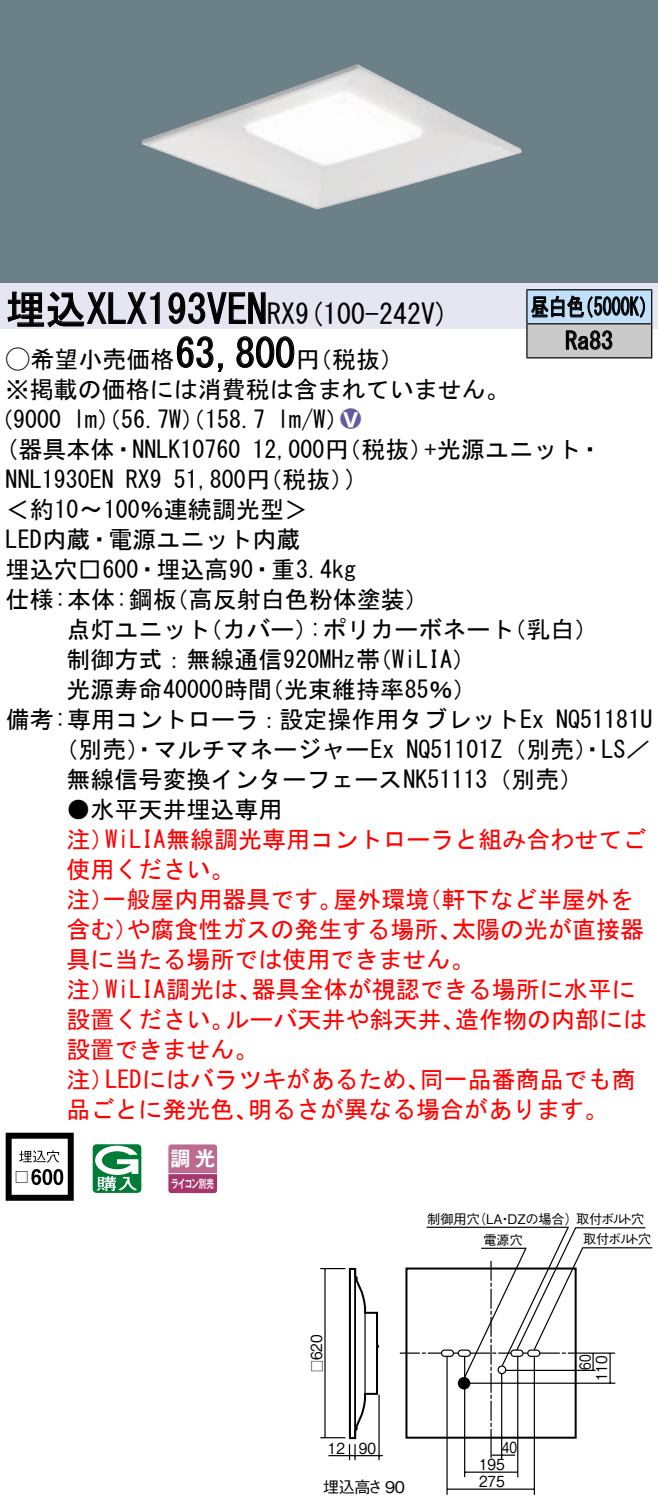
<style>
.page{position:relative;width:658px;height:1507px;background:#fff}
.page>*{position:absolute;margin:0;border:0;box-sizing:border-box;transform-origin:0 0}
.t1{font:40px "MS Gothic";color:#000}
.t2{font:28px "MS Gothic";color:#000}
.t3{font:24px/30px "MS Gothic";color:#000}
.t4{font:24px/30px "MS Gothic";color:#f00}
.t5{font:24px/34px "MS Gothic";color:#000;scale:.75 1}
.t6{font:24px "Ford Classification 1";color:#635aa0}
.t7{font:20px "Gothic MB101 Pro De Bold 90 pv RKSJ H";color:#fff}
.t8{font:16px "Gothic BBB Pro Medium 90 pv RKSJ H";letter-spacing:-.02em;color:#000}
.t9{font:15.2px "Gothic BBB Pro Medium 90 pv RKSJ H";color:#000;scale:.9 1}
.t10{font:15.2px "Gothic BBB Pro Medium 90 pv RKSJ H";color:#000;scale:.8 1}
.t11{font:13.2px "Gothic BBB Pro Medium 90 pv RKSJ H";letter-spacing:-.02em;color:#000}
.t12{font:13.2px "Gothic BBB Pro Medium 90 pv RKSJ H";letter-spacing:-.02em;color:#000;scale:.9 1}
.t13{font:11.6px "Gothic MB101 Pro De Bold 90 pv RKSJ H";letter-spacing:-.05em;color:#fff;scale:.65 1}
.s1{font-size:28px}
.s2{font-family:"Ford Classification 1"}
.s3{color:#fff}
</style>
<div class="page">
<div style="left:0;top:0;width:658px;height:283px;background:#6c8087"></div>
<img style="left:142px;top:64px;width:379px;height:146px">
<div style="left:0;top:283px;width:658px;height:46px;background:#e6e5f2"></div>
<svg style="left:7px;top:291px;width:153px;height:37px"></svg>
<svg style="left:168px;top:292px;width:98px;height:32px"></svg>
<svg style="left:176px;top:336px;width:47px;height:37px"></svg>
<svg style="left:236px;top:336px;width:59px;height:32px"></svg>
<svg style="left:6px;top:1132px;width:68px;height:69px"></svg>
<svg style="left:42px;top:1169px;width:10px;height:16px"></svg>
<svg style="left:53px;top:1169px;width:10px;height:16px"></svg>
<svg style="left:93px;top:1144px;width:48px;height:49px"></svg>
<svg style="left:168px;top:1144px;width:49px;height:49px;background:#b55984"></svg>
<hr style="left:168px;top:1173px;width:49px;height:1px;background:#fff">
<div style="left:527px;top:290px;width:124px;height:34px;background:#c1e1fa"></div>
<div style="left:527px;top:324px;width:124px;height:34px;background:#cacaca"></div>
<hr style="left:526px;top:289px;width:126px;height:1px;background:#000">
<hr style="left:526px;top:290px;width:1px;height:33px;background:#000">
<hr style="left:651px;top:290px;width:1px;height:33px;background:#000">
<hr style="left:526px;top:323px;width:126px;height:1px;background:#000">
<hr style="left:526px;top:324px;width:1px;height:33px;background:#000">
<hr style="left:651px;top:324px;width:1px;height:33px;background:#000">
<hr style="left:526px;top:357px;width:126px;height:1px;background:#000">
<svg style="left:531px;top:295px;width:114px;height:23px"></svg>
<svg style="left:565px;top:330px;width:47px;height:20px"></svg>
<hr style="left:328px;top:1455px;width:55px;height:1px;background:#000">
<hr style="left:446px;top:1356px;width:1px;height:138px;background:#000">
<hr style="left:464px;top:1356px;width:1px;height:121px;background:#000">
<hr style="left:501px;top:1373px;width:1px;height:87px;background:#000">
<hr style="left:533px;top:1356px;width:2px;height:138px;background:#000">
<hr style="left:517px;top:1356px;width:1px;height:121px;background:#000">
<hr style="left:464px;top:1471px;width:53px;height:2px;background:#000">
<hr style="left:447px;top:1488px;width:87px;height:2px;background:#000">
<svg style="left:400px;top:1226px;width:252px;height:231px"></svg>
<div style="left:405px;top:1267px;width:171px;height:171px;border:2px solid #000"></div>
<svg style="left:320px;top:1267px;width:60px;height:193px"></svg>
<div style="left:458px;top:1377px;width:12px;height:12px;background:#000;border-radius:50%"></div>
<div style="left:457px;top:1349px;width:14px;height:8px;border:1px solid #000;border-radius:3px"></div>
<div style="left:441px;top:1349px;width:13px;height:8px;border:1px solid #000;border-radius:3px"></div>
<div style="left:510px;top:1349px;width:13px;height:8px;border:1px solid #000;border-radius:3px"></div>
<div style="left:527px;top:1349px;width:13px;height:8px;border:1px solid #000;border-radius:3px"></div>
<h1 class="t1" style="left:6px;top:289px;width:291px">埋込XLX193VEN<span class="s1">RX</span></h1>
<p class="t2" style="left:295px;top:299px;width:155px">(9 100-242 (V</p>
<h1 class="t1" style="left:175px;top:333px;width:121px">63,800</h1>
<p class="t3" style="left:6px;top:344px;width:505px"><span class="s2">A</span>希望小売価格<br>※掲載の価格には消費税は含まれていません。</p>
<p class="t6" style="left:340px;top:406px;width:22px">2<span class="s3">8</span></p>
<p class="t3" style="left:296px;top:344px;width:109px">（円税抜(</p>
<p class="t3" style="left:277px;top:404px;width:73px">l m (W/</p>
<p class="t3" style="left:-11px;top:404px;width:74px">（9000</p>
<p class="t3" style="left:73px;top:404px;width:193px">lm）（56.7 ）（W 158.7</p>
<p class="t5" style="left:565px;top:290px;width:65px;text-indent:-34px">昼白色<br>Ra83</p>
<p class="t5" style="left:575px;top:290px;width:109px">（5000 (K</p>
<p class="t3" style="left:6px;top:434px;width:236px">(器具本体・NNLK10760</p>
<p class="t3" style="left:252px;top:434px;width:182px">12,000 （円税抜）</p>
<p class="t3" style="left:424px;top:434px;width:179px">+光源ユニット・</p>
<p class="t3" style="left:174px;top:464px;width:182px">51,800 （円税抜(</p>
<p class="t3" style="left:345px;top:464px;width:13px">(</p>
<p class="t3" style="left:6px;top:464px;width:109px">NNL1930EN</p>
<p class="t3" style="left:6px;top:494px;width:304px">＜約10〜100％連続調光型&lt;</p>
<p class="t3" style="left:6px;top:524px;width:296px">LED内蔵・電源ユニット内蔵</p>
<p class="t3" style="left:6px;top:554px;width:352px">埋込穴□600・埋込高90・重3.4kg</p>
<p class="t3" style="left:165px;top:584px;width:266px">（高反射白色粉体塗装(</p>
<p class="t3" style="left:126px;top:464px;width:37px">RX9</p>
<p class="t3" style="left:6px;top:584px;width:172px">仕様:本体:鋼板</p>
<p class="t3" style="left:198px;top:614px;width:121px">（カバー）</p>
<p class="t3" style="left:66px;top:614px;width:145px">点灯ユニット</p>
<p class="t3" style="left:309px;top:614px;width:206px">:ポリカーボネート</p>
<p class="t3" style="left:502px;top:614px;width:97px">（乳白(</p>
<p class="t3" style="left:260px;top:644px;width:218px;text-indent:-193px">制御方式：無線通信920MHz帯<br>（光束維持率85％(</p>
<p class="t3" style="left:368px;top:644px;width:109px">（WiLIA(</p>
<p class="t3" style="left:66px;top:674px;width:207px">光源寿命40000時間</p>
<p class="t3" style="left:406px;top:704px;width:245px;text-indent:-401px">備考:専用コントローラ：設定操作用タブレットEx<br>NQ51101 （Z 別売）・LS／</p>
<p class="t3" style="left:556px;top:704px;width:97px">NQ51181U</p>
<p class="t3" style="left:66px;top:734px;width:518px;text-indent:-12px">（別売）・マルチマネージャーEx<br>無線信号変換インターフェースNK51113（別売(</p>
<p class="t3" style="left:66px;top:794px;width:217px">●水平天井埋込専用</p>
<p class="t4" style="left:105px;top:824px;width:542px">WiLIA無線調光専用コントローラと組み合わせてご</p>
<p class="t4" style="left:66px;top:824px;width:169px">注）<br>使用ください。</p>
<p class="t4" style="left:102px;top:884px;width:241px">一般屋内用器具です。</p>
<p class="t4" style="left:333px;top:884px;width:97px">屋外環境</p>
<p class="t4" style="left:417px;top:884px;width:217px">（軒下など半屋外を</p>
<p class="t4" style="left:66px;top:884px;width:49px">注）</p>
<p class="t4" style="left:126px;top:914px;width:337px">や腐食性ガスの発生する場所、</p>
<p class="t4" style="left:452px;top:914px;width:194px">太陽の光が直接器</p>
<p class="t4" style="left:66px;top:914px;width:73px">含む）</p>
<p class="t4" style="left:66px;top:944px;width:409px">具に当たる場所では使用できません。</p>
<p class="t4" style="left:252px;top:974px;width:385px">器具全体が視認できる場所に水平に</p>
<p class="t4" style="left:66px;top:974px;width:49px">注）</p>
<p class="t4" style="left:105px;top:974px;width:158px">WiLIA調光は、</p>
<p class="t4" style="left:225px;top:1004px;width:241px">ルーバ天井や斜天井、</p>
<p class="t4" style="left:455px;top:1004px;width:194px">造作物の内部には</p>
<p class="t4" style="left:66px;top:1004px;width:193px">設置ください。設置できません。</p>
<p class="t4" style="left:66px;top:1064px;width:49px">注）</p>
<p class="t4" style="left:105px;top:1064px;width:326px">LEDにはバラツキがあるため、</p>
<p class="t4" style="left:420px;top:1064px;width:217px">同一品番商品でも商</p>
<p class="t4" style="left:66px;top:1094px;width:193px">品ごとに発光色、</p>
<p class="t4" style="left:248px;top:1094px;width:362px">明るさが異なる場合があります。</p>
<p class="t7" style="left:171px;top:1142px;width:46px">調光</p>
<p class="t13" style="left:171px;top:1173px;width:67px">ライコン別売</p>
<p class="t11" style="left:473px;top:1208px;width:173px">（LA DZの場合(取付ボルト穴</p>
<p class="t11" style="left:427px;top:1208px;width:54px">制御用穴</p>
<p class="t11" style="left:498px;top:1208px;width:15px">・</p>
<p class="t11" style="left:483px;top:1229px;width:41px">電源穴</p>
<p class="t11" style="left:583px;top:1228px;width:70px">取付ボルト穴</p>
<p class="t9" style="left:304px;top:1360px;width:30px;rotate:-90deg">620</p>
<p class="t12" style="left:306px;top:1372px;width:15px;rotate:-90deg">□</p>
<p class="t10" style="left:573px;top:1369px;width:21px;rotate:-90deg">60</p>
<p class="t9" style="left:589px;top:1381px;width:30px;rotate:-90deg">110</p>
<p class="t9" style="left:328px;top:1435px;width:21px">12</p>
<p class="t9" style="left:359px;top:1435px;width:21px">90</p>
<p class="t10" style="left:502px;top:1434px;width:21px">40</p>
<p class="t9" style="left:479px;top:1452px;width:30px">195</p>
<p class="t8" style="left:323px;top:1474px;width:83px">埋込高さ 90</p>
<p class="t9" style="left:479px;top:1468px;width:30px">275</p>
</div>
